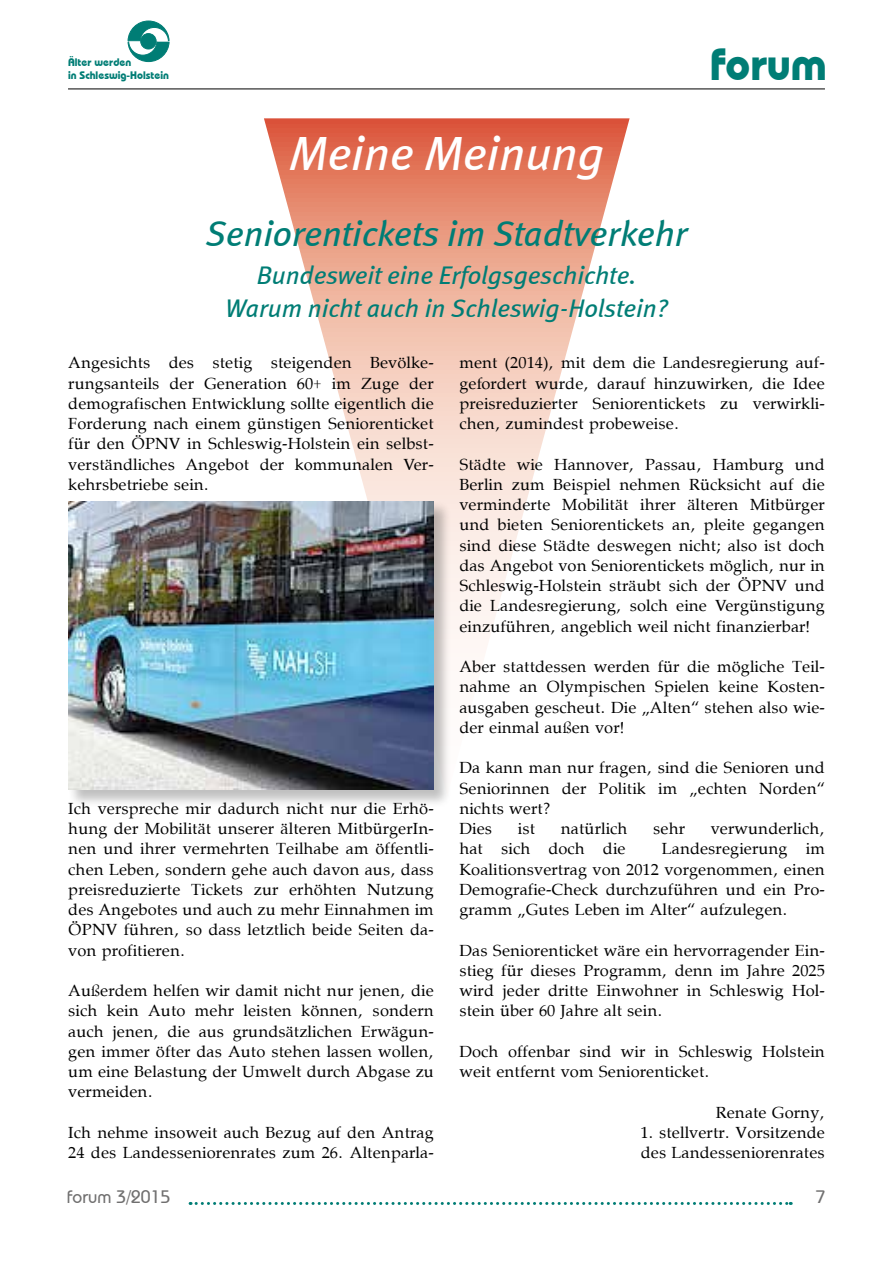
<style>
.page{position:relative;width:893px;height:1263px;background:#fff}
.page>*{position:absolute;margin:0;border:0;box-sizing:border-box;transform-origin:0 0}
.t1{font:italic 48px "Meta Book LF";letter-spacing:-.005em;color:#fff}
.t2{font:700 45px "Bauhaus IT Cby BT";color:#007d75}
.t3{font:italic 36px "Meta Book LF";color:#007d75}
.t4{font:italic 25.5px/33px "Meta Book LF";letter-spacing:-.005em;color:#007d75;text-align:center}
.t5{font:500 18px "Bauhaus IT Cby BT";color:#706f6f}
.t6{font:16.5px/20.2px "Palisade";color:#000;text-align:justify}
.t7{font:700 10.8px/13px "Bauhaus IT Cby BT";color:#007d75}
</style>
<div class="page">
<svg style="left:127px;top:20px;width:43px;height:42px"></svg>
<div style="left:141px;top:34px;width:15px;height:15px;background:#007d75;border-radius:50%"></div>
<div style="left:140px;top:33px;width:17px;height:16px;border:1px solid #007d75;border-radius:50%"></div>
<hr style="left:68px;top:89px;width:757px;height:1px;background:#000">
<svg style="left:190px;top:1202px;width:601px;height:3px"></svg>
<svg style="left:264px;top:118px;width:366px;height:530px"></svg>
<div style="left:68px;top:501px;width:384px;height:307px;background:#000;opacity:.25"></div>
<img style="left:68px;top:501px;width:366px;height:289px">
<p class="t7" style="left:68px;top:56px;width:102px">Älter werden<br>in Schleswig-Holstein</p>
<h2 class="t2" style="left:710px;top:36px;width:119px">forum</h2>
<h1 class="t1" style="left:289px;top:125px;width:317px">Meine Meinung</h1>
<h3 class="t3" style="left:206px;top:213px;width:483px">Seniorentickets im Stadtverkehr</h3>
<h3 class="t4" style="left:226px;top:258px;width:444px">Bundesweit eine Erfolgsgeschichte.<br>Warum nicht auch in Schleswig-Holstein?</h3>
<p class="t6" style="left:68px;top:353px;width:367px">Angesichts des stetig steigenden Bevölke&shy;rungsanteils der Generation 60+ im Zuge der demografischen Entwicklung sollte eigentlich die Forderung nach einem günstigen Seniorenticket für den ÖPNV in Schleswig-Holstein ein selbst&shy;verständliches Angebot der kommunalen Ver&shy;kehrsbetriebe sein.</p>
<p class="t6" style="left:68px;top:798px;width:367px">Ich verspreche mir dadurch nicht nur die Erhö&shy;hung der Mobilität unserer älteren MitbürgerIn&shy;nen und ihrer vermehrten Teilhabe am öffentli&shy;chen Leben, sondern gehe auch davon aus, dass preisreduzierte Tickets zur erhöhten Nutzung des Angebotes und auch zu mehr Einnahmen im ÖPNV führen, so dass letztlich beide Seiten da&shy;von profitieren.</p>
<p class="t6" style="left:68px;top:980px;width:367px">Außerdem helfen wir damit nicht nur jenen, die sich kein Auto mehr leisten können, sondern auch jenen, die aus grundsätzlichen Erwägun&shy;gen immer öfter das Auto stehen lassen wollen, um eine Belastung der Umwelt durch Abgase zu vermeiden.</p>
<p class="t6" style="left:68px;top:1122px;width:367px">Ich nehme insoweit auch Bezug auf den Antrag<br>24 des Landesseniorenrates zum 26. Altenparla-</p>
<p class="t6" style="left:459px;top:353px;width:367px">ment (2014), mit dem die Landesregierung auf&shy;gefordert wurde, darauf hinzuwirken, die Idee preisreduzierter Seniorentickets zu verwirkli&shy;chen, zumindest probeweise.</p>
<p class="t6" style="left:459px;top:454px;width:367px">Städte wie Hannover, Passau, Hamburg und Berlin zum Beispiel nehmen Rücksicht auf die verminderte Mobilität ihrer älteren Mitbürger und bieten Seniorentickets an, pleite gegangen sind diese Städte deswegen nicht; also ist doch das Angebot von Seniorentickets möglich, nur in Schleswig-Holstein sträubt sich der ÖPNV und die Landesregierung, solch eine Vergünstigung einzuführen, angeblich weil nicht finanzierbar!</p>
<p class="t6" style="left:459px;top:656px;width:367px">Aber stattdessen werden für die mögliche Teil&shy;nahme an Olympischen Spielen keine Kosten&shy;ausgaben gescheut. Die „Alten“ stehen also wie&shy;der einmal außen vor!</p>
<p class="t6" style="left:459px;top:758px;width:367px;text-align:left">Da kann man nur fragen, sind die Senioren und<br>Seniorinnen der Politik im „echten Norden“ nichts wert?<br>Dies</p>
<p class="t6" style="left:518px;top:818px;width:19px">ist</p>
<p class="t6" style="left:561px;top:818px;width:68px">natürlich</p>
<p class="t6" style="left:653px;top:818px;width:33px">sehr</p>
<p class="t6" style="left:711px;top:818px;width:116px">verwunderlich,</p>
<p class="t6" style="left:459px;top:839px;width:168px">hat sich doch die</p>
<p class="t6" style="left:459px;top:839px;width:367px;text-indent:202px">Landesregierung im Koalitionsvertrag von 2012 vorgenommen, einen Demografie-Check durchzuführen und ein Pro&shy;gramm „Gutes Leben im Alter“ aufzulegen.</p>
<p class="t6" style="left:459px;top:940px;width:367px">Das Seniorenticket wäre ein hervorragender Ein&shy;stieg für dieses Programm, denn im Jahre 2025 wird jeder dritte Einwohner in Schleswig Hol&shy;stein über 60 Jahre alt sein.</p>
<p class="t6" style="left:459px;top:1041px;width:367px">Doch offenbar sind wir in Schleswig Holstein weit entfernt vom Seniorenticket.</p>
<p class="t6" style="left:716px;top:1102px;width:111px">Renate Gorny,</p>
<p class="t6" style="left:640px;top:1122px;width:186px">1. stellvertr. Vorsitzende des Landesseniorenrates</p>
<p class="t5" style="left:67px;top:1186px;width:105px">forum 3/2015</p>
<p class="t5" style="left:816px;top:1186px;width:11px">7</p>
</div>
